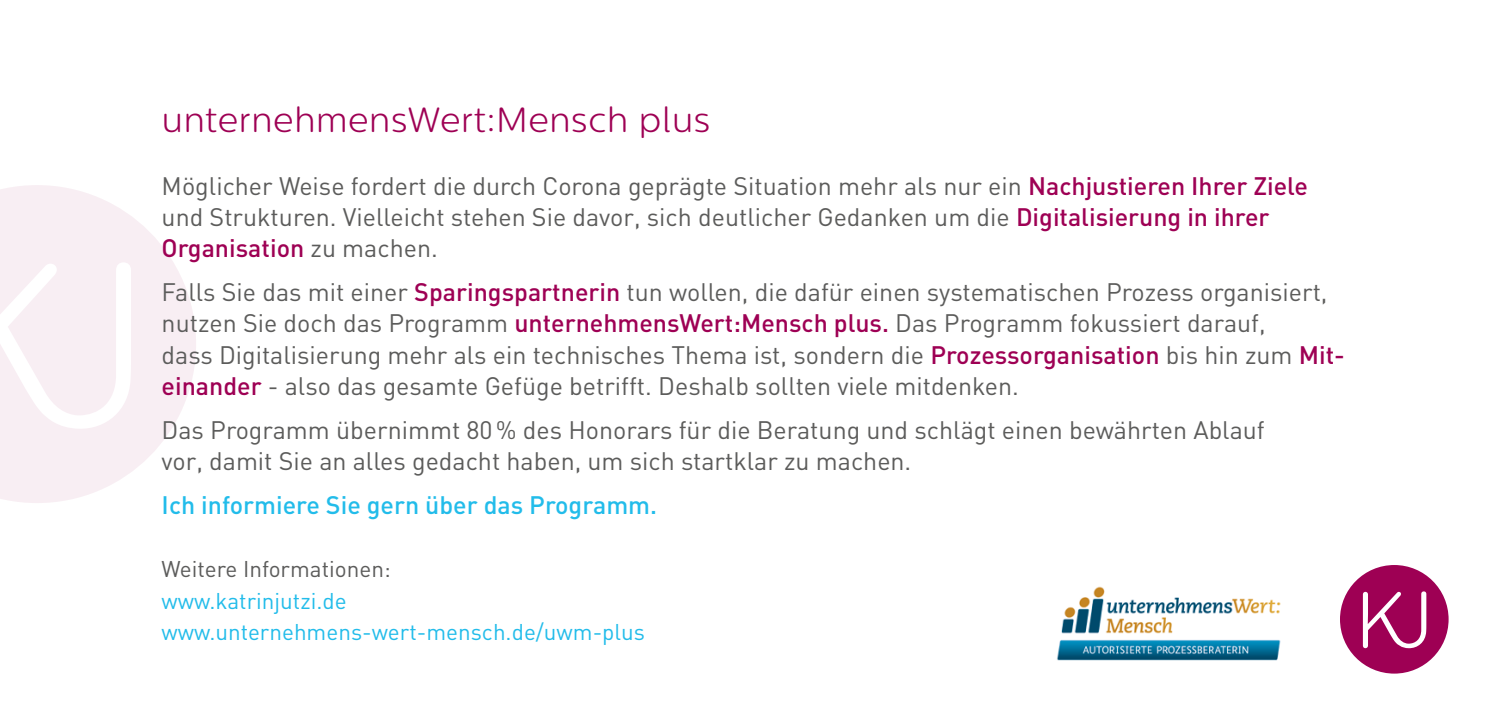
<style>
.page{position:relative;width:1489px;height:709px;background:#fff}
.page>*{position:absolute;margin:0;border:0;box-sizing:border-box;transform-origin:0 0}
.t1{font:300 35px "Centrale Sans Rounded";color:#9e0054}
.t2{font:25px/31.2px "DIN";color:#5c5c5b}
.t3{font:500 25px "DIN";color:#22bcea}
.t4{font:22.5px/31.2px "DIN";color:#22bcea}
.t5{font:22.5px "DIN";color:#5c5c5b}
.s1{font-weight:500;color:#9e0054}
</style>
<div class="page">
<svg style="left:0;top:185px;width:196px;height:318px;fill:#f8eef3"></svg>
<svg style="left:0;top:262px;width:131px;height:167px"></svg>
<div style="left:1339px;top:565px;width:109px;height:108px;background:#9e0054;border-radius:50%"></div>
<svg style="left:1362px;top:591px;width:64px;height:57px"></svg>
<img style="left:1057px;top:586px;width:224px;height:75px">
<h1 class="t1" style="left:162px;top:100px;width:550px">unternehmensWert:Mensch plus</h1>
<p class="t2" style="left:162px;top:170px;width:1147px">Möglicher Weise fordert die durch Corona geprägte Situation mehr als nur ein <span class="s1">Nachjustieren Ihrer Ziele </span>und Strukturen. Vielleicht stehen Sie davor, sich deutlicher Gedanken um die <span class="s1">Digitalisierung in ihrer<br>Organisation</span> zu machen.</p>
<p class="t2" style="left:162px;top:276px;width:1184px">Falls Sie das mit einer <span class="s1">Sparingspartnerin</span> tun wollen, die dafür einen systematischen Prozess organisiert, nutzen Sie doch das Programm <span class="s1">unternehmensWert:Mensch plus.</span> Das Programm fokussiert darauf,<br>dass Digitalisierung mehr als ein technisches Thema ist, sondern die <span class="s1">Prozessorganisation</span> bis hin zum <span class="s1">Mit&shy;einander</span> - also das gesamte Gefüge betrifft. Deshalb sollten viele mitdenken.</p>
<p class="t2" style="left:162px;top:413px;width:1104px">Das Programm übernimmt 80% des Honorars für die Beratung und schlägt einen bewährten Ablauf vor, damit Sie an alles gedacht haben, um sich startklar zu machen.</p>
<p class="t3" style="left:162px;top:488px;width:497px">Ich informiere Sie gern über das Programm.</p>
<p class="t5" style="left:162px;top:555px;width:230px">Weitere Informationen:</p>
<p class="t4" style="left:162px;top:584px;width:485px">www.katrinjutzi.de www.unternehmens-wert-mensch.de/uwm-plus</p>
</div>
